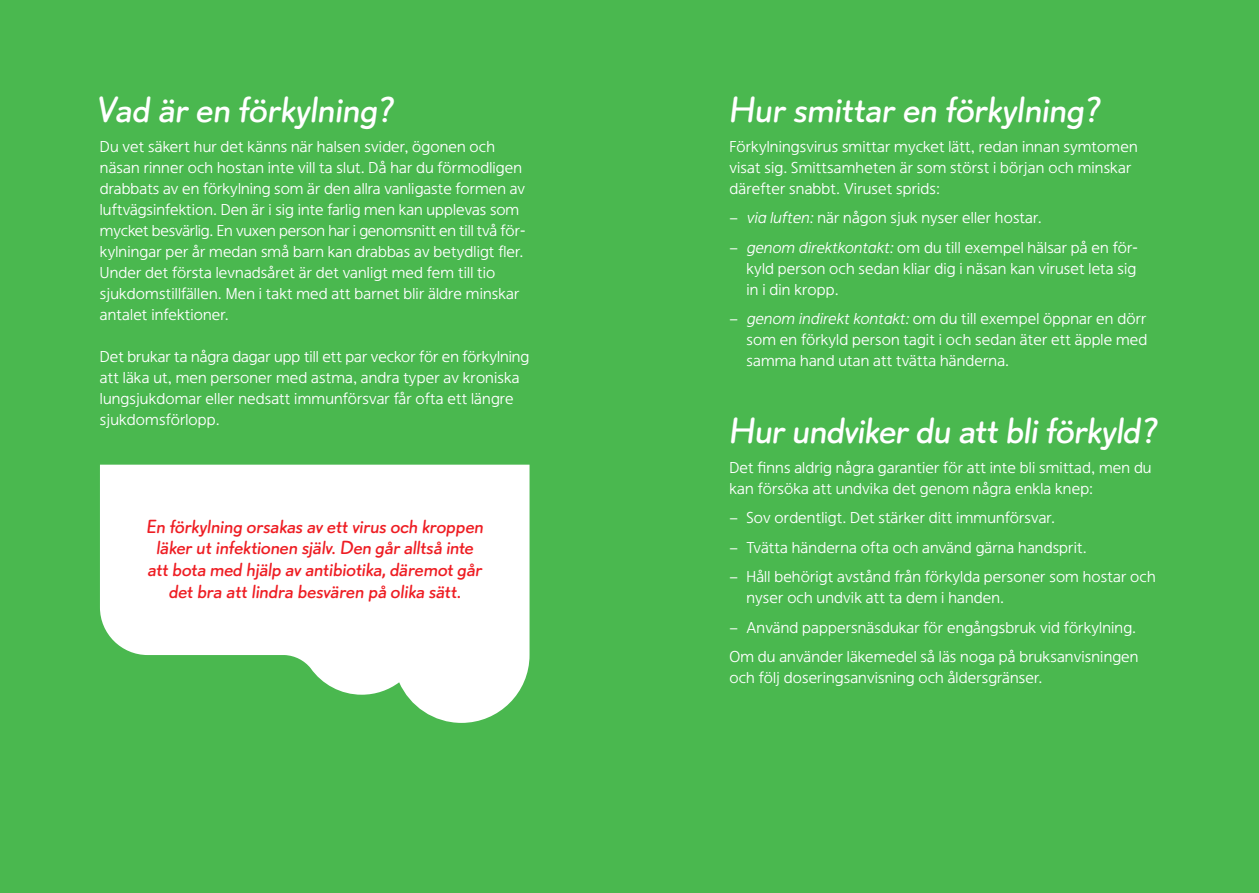
<style>
.page{position:relative;width:1259px;height:893px;background:#4ab84f}
.page>*{position:absolute;margin:0;border:0;box-sizing:border-box;transform-origin:0 0}
.t1{font:36px "Apoprat";color:#fff}
.t2{font:18.75px/21.8px "Apoprat";letter-spacing:.005em;color:#ee1d23;text-align:center}
.t3{font:15.75px/21px "Apoteket Sans";letter-spacing:.01em;color:#fff}
.s1{font-style:italic}
</style>
<div class="page">
<svg style="left:100px;top:465px;width:429px;height:258px;fill:#fff"></svg>
<h1 class="t1" style="left:98px;top:89px;width:298px">Vad är en förkylning?</h1>
<p class="t3" style="left:100px;top:136px;width:427px">Du vet säkert hur det känns när halsen svider, ögonen och näsan rinner och hostan inte vill ta slut. Då har du förmodligen drabbats av en förkylning som är den allra vanligaste formen av luftvägsinfektion. Den är i sig inte farlig men kan upplevas som mycket besvärlig. En vuxen person har i genomsnitt en till två för&shy;kylningar per år medan små barn kan drabbas av betydligt fler.<br>Under det första levnadsåret är det vanligt med fem till tio sjukdomstillfällen. Men i takt med att barnet blir äldre minskar antalet infektioner.</p>
<p class="t3" style="left:100px;top:346px;width:431px">Det brukar ta några dagar upp till ett par veckor för en förkylning att läka ut, men personer med astma, andra typer av kroniska lungsjukdomar eller nedsatt immunförsvar får ofta ett längre sjukdomsförlopp.</p>
<p class="t2" style="left:146px;top:515px;width:338px">En förkylning orsakas av ett virus och kroppen läker ut infektionen själv. Den går alltså inte att bota med hjälp av antibiotika, däremot går det bra att lindra besvären på olika sätt.</p>
<h1 class="t1" style="left:728px;top:89px;width:374px">Hur smittar en förkylning?</h1>
<p class="t3" style="left:729px;top:136px;width:410px">Förkylningsvirus smittar mycket lätt, redan innan symtomen visat sig. Smittsamheten är som störst i början och minskar därefter snabbt. Viruset sprids:</p>
<p class="t3" style="left:729px;top:207px;width:314px">– <span class="s1">via luften:</span> när någon sjuk nyser eller hostar.</p>
<p class="t3" style="left:746px;top:237px;width:393px;text-align:justify;text-indent:-17px">– <span class="s1">genom direktkontakt:</span> om du till exempel hälsar på en för&shy;kyld person och sedan kliar dig i näsan kan viruset leta sig in i din kropp.</p>
<p class="t3" style="left:746px;top:308px;width:402px;text-align:justify;text-indent:-17px">– <span class="s1">genom indirekt kontakt:</span> om du till exempel öppnar en dörr som en förkyld person tagit i och sedan äter ett äpple med samma hand utan att tvätta händerna.</p>
<h1 class="t1" style="left:728px;top:410px;width:430px">Hur undviker du att bli förkyld?</h1>
<p class="t3" style="left:729px;top:457px;width:424px">Det finns aldrig några garantier för att inte bli smittad, men du kan försöka att undvika det genom några enkla knep:</p>
<p class="t3" style="left:729px;top:507px;width:327px">– Sov ordentligt. Det stärker ditt immunförsvar.</p>
<p class="t3" style="left:729px;top:537px;width:359px">– Tvätta händerna ofta och använd gärna handsprit.</p>
<p class="t3" style="left:746px;top:566px;width:411px;text-indent:-17px">– Håll behörigt avstånd från förkylda personer som hostar och nyser och undvik att ta dem i handen.</p>
<p class="t3" style="left:729px;top:613px;width:410px;line-height:29.5px">– Använd pappersnäsdukar för engångsbruk vid förkylning.<br>Om du använder läkemedel så läs noga på bruksanvisningen</p>
<p class="t3" style="left:729px;top:667px;width:315px">och följ doseringsanvisning och åldersgränser.</p>
</div>
